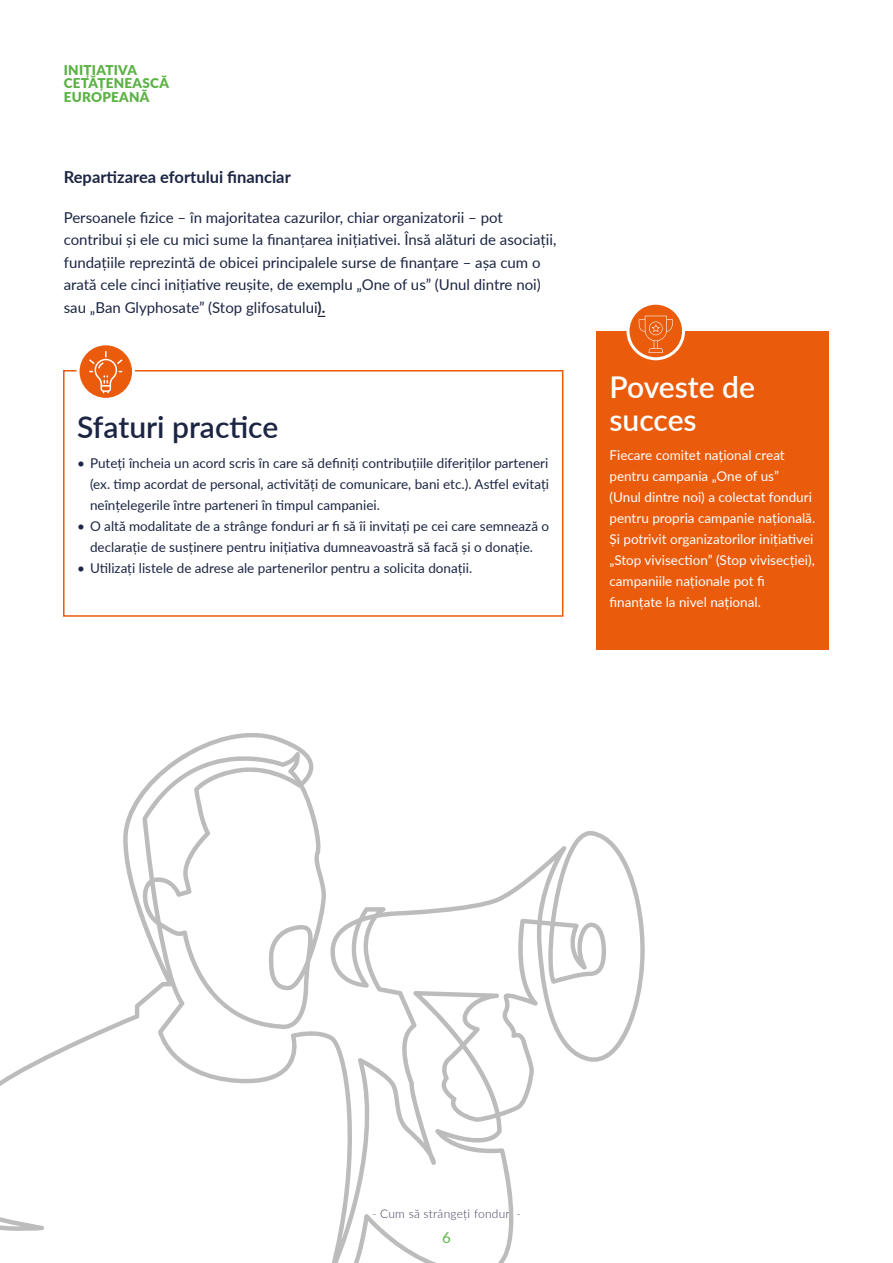
<style>
.page{position:relative;width:893px;height:1263px;background:#fff}
.page>*{position:absolute;margin:0;border:0;box-sizing:border-box;transform-origin:0 0}
.t1{font:600 30px/33px "Lato";color:#fff}
.t2{font:600 30px "Lato";color:#1c2543}
.t3{font:700 16.5px "Lato";color:#1c2543}
.t4{font:15px/22.5px "Lato";color:#1c2543}
.t5{font:15px "Lato";color:#5cb246}
.t6{font:13.5px/21px "Lato";color:#1c2543;text-align:justify}
.t7{font:13.5px/21px "Lato";color:#fff}
.t8{font:900 13.5px/13.5px "Lato";letter-spacing:.02em;color:#5cb246}
.t9{font:300 12px "Lato";letter-spacing:.02em;color:#3c3e5c}
.s1{font-weight:700}
</style>
<div class="page">
<div style="left:597px;top:331px;width:232px;height:319px;background:#ea5b0b"></div>
<svg style="left:628px;top:303px;width:55px;height:56px"></svg>
<div style="left:626px;top:302px;width:59px;height:58px;border:3px solid #fff;border-radius:50%"></div>
<svg style="left:638px;top:316px;width:36px;height:37px"></svg>
<div style="left:63px;top:370px;width:500px;height:247px;border:2px solid #ea5b0b"></div>
<svg style="left:78px;top:344px;width:56px;height:55px"></svg>
<div style="left:77px;top:342px;width:58px;height:59px;border:3px solid #fff;border-radius:50%"></div>
<svg style="left:89px;top:351px;width:33px;height:42px"></svg>
<svg style="left:0;top:733px;width:645px;height:530px"></svg>
<p class="t8" style="left:64px;top:62px;width:107px">INIȚIATIVA<br>CETĂȚENEASCĂ<br>EUROPEANĂ</p>
<p class="t3" style="left:64px;top:165px;width:229px">Repartizarea efortului financiar</p>
<p class="t4" style="left:64px;top:206px;width:494px">Persoanele fizice – în majoritatea cazurilor, chiar organizatorii – pot contribui și ele cu mici sume la finanțarea inițiativei. Însă alături de asociații, fundațiile reprezintă de obicei principalele surse de finanțare – așa cum o arată cele cinci inițiative reușite, de exemplu „One of us” (Unul dintre noi) sau „Ban Glyphosate” (Stop glifosatului<span class="s1">).</span></p>
<h1 class="t2" style="left:77px;top:405px;width:203px">Sfaturi practice</h1>
<p class="t6" style="left:90px;top:452px;width:460px;text-indent:-13px">• Puteți încheia un acord scris în care să definiți contribuțiile diferiților parteneri (ex. timp acordat de personal, activități de comunicare, bani etc.). Astfel evitați neînțelegerile între parteneri în timpul campaniei.</p>
<p class="t6" style="left:77px;top:515px;width:473px;text-align:center">• O altă modalitate de a strânge fonduri ar fi să îi invitați pe cei care semnează o declarație de susținere pentru inițiativa dumneavoastră să facă și o donație.</p>
<p class="t6" style="left:77px;top:557px;width:396px">• Utilizați listele de adrese ale partenerilor pentru a solicita donații.</p>
<h1 class="t1" style="left:609px;top:369px;width:147px">Poveste de succes</h1>
<p class="t7" style="left:609px;top:444px;width:207px">Fiecare comitet național creat pentru campania „One of us”<br>(Unul dintre noi) a colectat fonduri pentru propria campanie națională.<br>Și potrivit organizatorilor inițiativei „Stop vivisection” (Stop vivisecției), campaniile naționale pot fi finanțate la nivel național.</p>
<p class="t9" style="left:372px;top:1206px;width:150px">- Cum să strângeți fonduri -</p>
<p class="t5" style="left:442px;top:1227px;width:10px">6</p>
</div>
